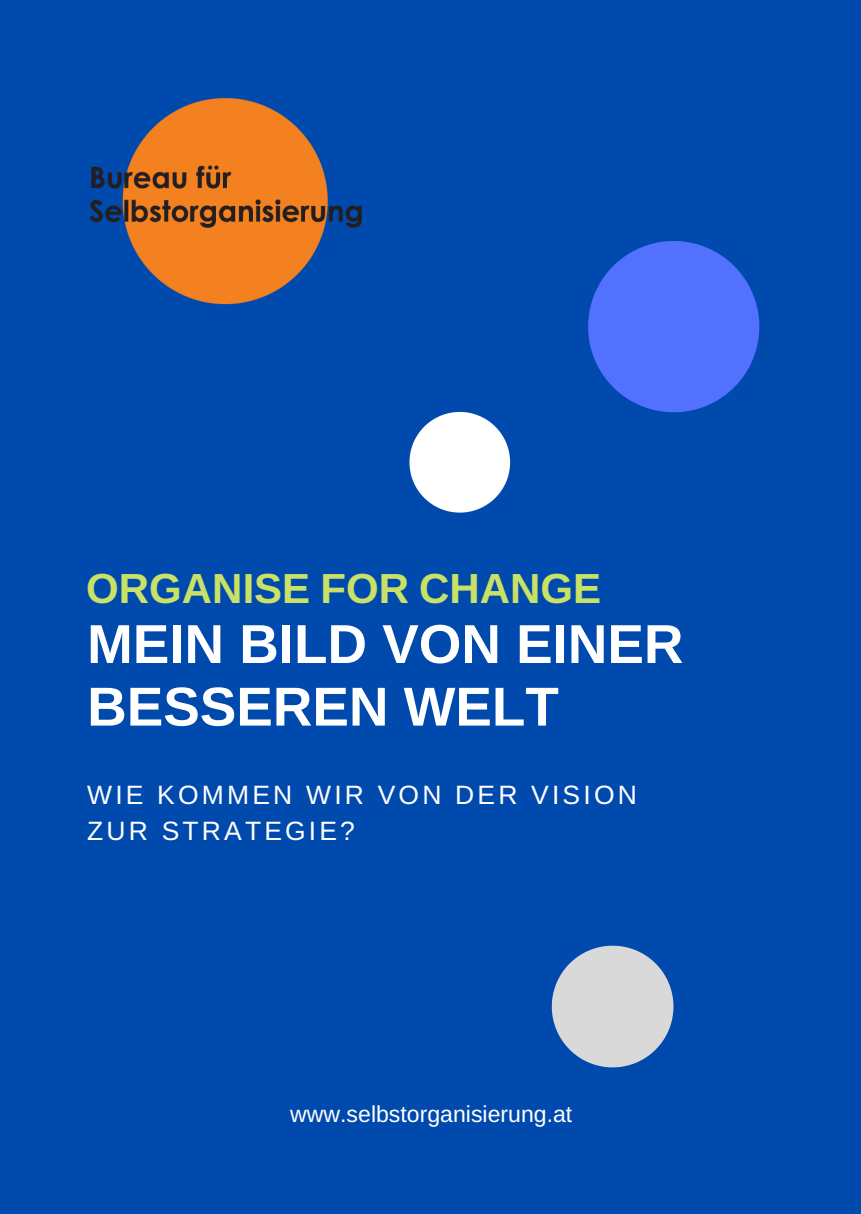
<style>
.page{position:relative;width:861px;height:1214px;background:#fff}
.page>*{position:absolute;margin:0;border:0;box-sizing:border-box;transform-origin:0 0}
.t1{font:700 54.8px/62.6px "Arimo";color:#fff}
.t2{font:700 42px "Arimo";color:#c9e265}
.t3{font:26.4px/35.4px "Arimo";letter-spacing:.12em;color:#fff}
.t4{font:23px "Arimo";color:#fff}
</style>
<div class="page">
<div style="left:0;top:0;width:861px;height:1213px;background:#004aad"></div>
<svg style="left:588px;top:241px;width:171px;height:171px"></svg>
<svg style="left:409px;top:412px;width:101px;height:100px"></svg>
<svg style="left:552px;top:945px;width:121px;height:122px"></svg>
<img style="left:89px;top:97px;width:273px;height:208px">
<h2 class="t2" style="left:86px;top:565px;width:517px">ORGANISE FOR CHANGE</h2>
<h1 class="t1" style="left:87px;top:612px;width:598px">MEIN BILD VON EINER<br>BESSEREN WELT</h1>
<p class="t3" style="left:87px;top:777px;width:551px">WIE KOMMEN WIR VON DER VISION<br>ZUR STRATEGIE?</p>
<p class="t4" style="left:290px;top:1101px;width:284px">www.selbstorganisierung.at</p>
</div>
